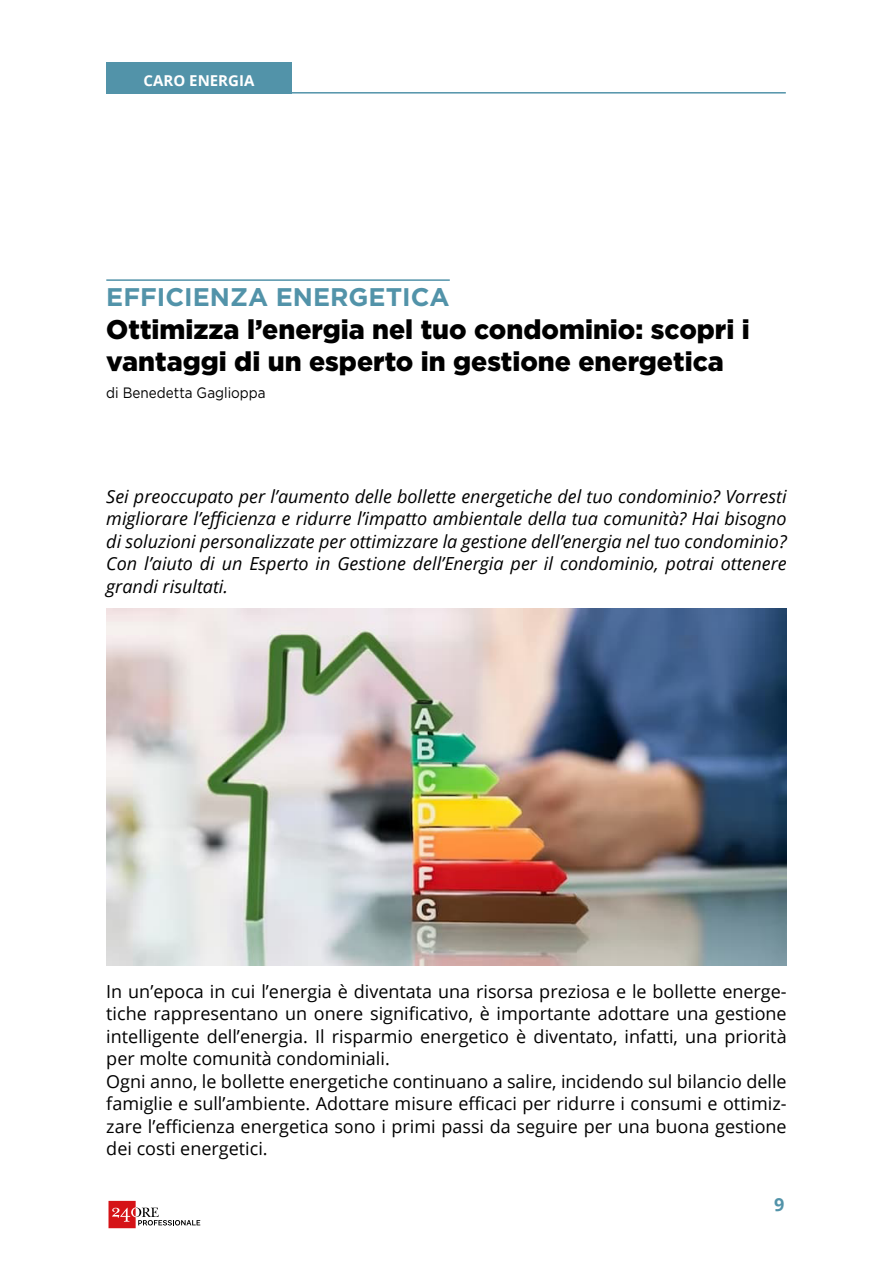
<style>
.page{position:relative;width:893px;height:1263px;background:#fff}
.page>*{position:absolute;margin:0;border:0;box-sizing:border-box;transform-origin:0 0}
.t1{font:900 27px/32.4px "Gotham";color:#000}
.t2{font:700 25.5px "Gotham";color:#5293a9}
.t3{font:18px/22.5px "Open Sans";color:#000}
.t4{font:italic 18px/22.5px "Open Sans";color:#000;text-align:justify}
.t5{font:700 18px "Open Sans";color:#5293a9}
.t6{font:15px "Gotham";color:#000;scale:.9 1}
.t7{font:700 15px "Open Sans";color:#fff}
</style>
<div class="page">
<hr style="left:284px;top:92px;width:502px;height:2px;background:#5293a9">
<svg style="left:109px;top:1201px;width:91px;height:27px"></svg>
<div style="left:106px;top:63px;width:186px;height:31px;background:#5293a9"></div>
<hr style="left:106px;top:279px;width:344px;height:2px;background:#5293a9">
<img style="left:106px;top:608px;width:681px;height:357px">
<p class="t7" style="left:144px;top:70px;width:112px">CARO ENERGIA</p>
<h2 class="t2" style="left:106px;top:280px;width:345px">EFFICIENZA ENERGETICA</h2>
<h1 class="t1" style="left:106px;top:313px;width:645px">Ottimizza l’energia nel tuo condominio: scopri i vantaggi di un esperto in gestione energetica</h1>
<p class="t6" style="left:106px;top:383px;width:179px">di Benedetta Gaglioppa</p>
<p class="t4" style="left:106px;top:484px;width:682px">Sei preoccupato per l’aumento delle bollette energetiche del tuo condominio? Vorresti migliorare l’efficienza e ridurre l’impatto ambientale della tua comunità? Hai bisogno di soluzioni personalizzate per ottimizzare la gestione dell’energia nel tuo condominio?<br>Con l’aiuto di un Esperto in Gestione dell’Energia per il condominio, potrai ottenere grandi risultati.</p>
<p class="t3" style="left:106px;top:980px;width:682px">In un’epoca in cui l’energia è diventata una risorsa preziosa e le bollette energe&shy;tiche rappresentano un onere significativo, è importante adottare una gestione intelligente dell’energia. Il risparmio energetico è diventato, infatti, una priorità per molte comunità condominiali.<br>Ogni anno, le bollette energetiche continuano a salire, incidendo sul bilancio delle famiglie e sull’ambiente. Adottare misure efficaci per ridurre i consumi e ottimiz&shy;zare l’efficienza energetica sono i primi passi da seguire per una buona gestione dei costi energetici.</p>
<p class="t5" style="left:774px;top:1191px;width:12px">9</p>
</div>
